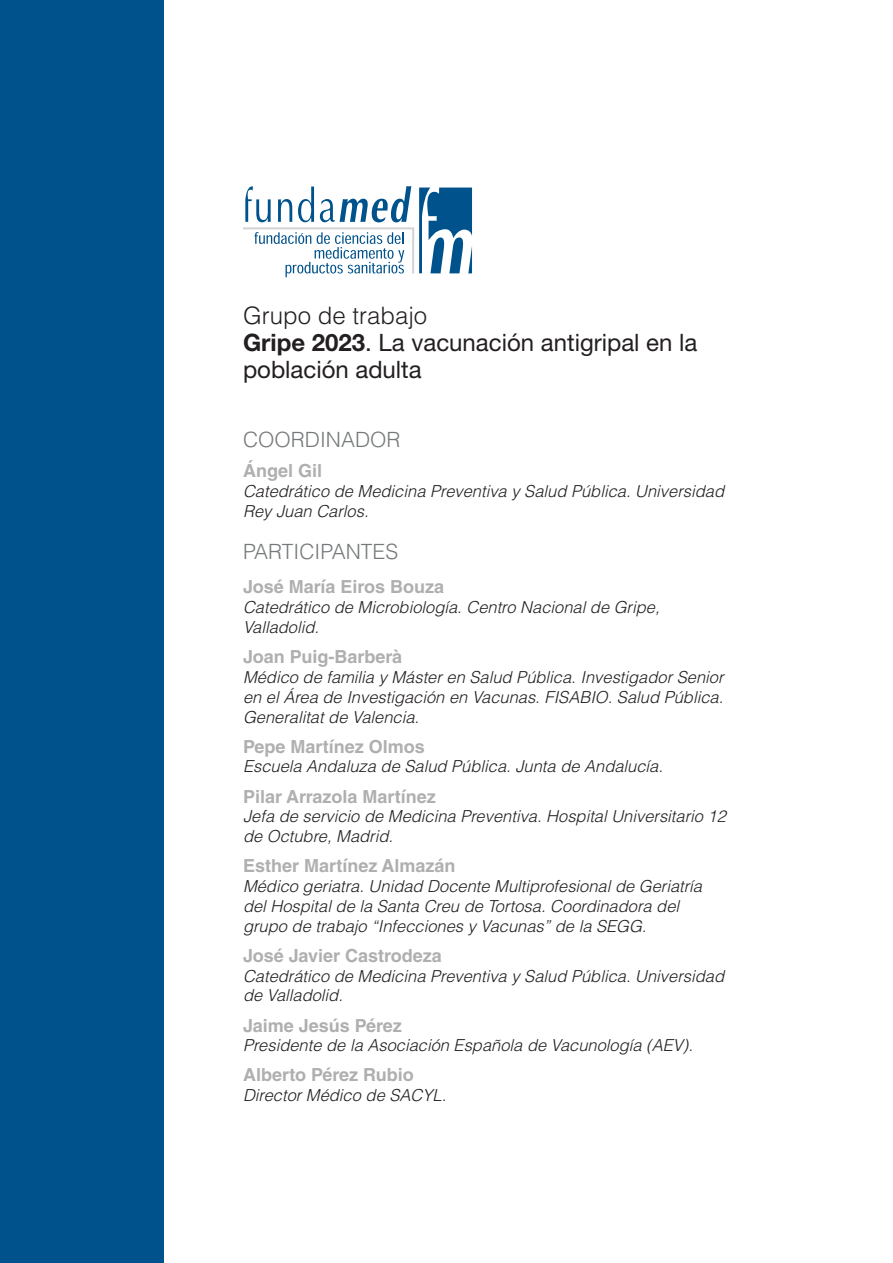
<style>
.page{position:relative;width:893px;height:1263px;background:#fff}
.page>*{position:absolute;margin:0;border:0;box-sizing:border-box;transform-origin:0 0}
.Título_del_doc_princ{font:24px/27px "Helvetica Neue LT Std";color:#231f20}
.Coordinación_doc_Fin{font:300 24px "Helvetica LT Std";color:#231f20}
.panel_de_expertos{font:300 21px "Helvetica LT Std";color:#76797b}
.Nombre{font:700 18px "Helvetica LT Std";color:#b0afaf}
.Cargo{font:italic 300 16.5px/19.8px "Helvetica LT Std";color:#231f20}
.s1{font-weight:700}
</style>
<div class="page">
<div style="left:0;top:0;width:164px;height:1263px;background:#00528c"></div>
<svg style="left:243px;top:186px;width:229px;height:91px"></svg>
<p class="Coordinación_doc_Fin" style="left:243px;top:300px;width:186px">Grupo de trabajo</p>
<p class="Título_del_doc_princ" style="left:243px;top:328px;width:456px"><span class="s1">Gripe 2023</span>. La vacunación antigripal en la población adulta</p>
<p class="panel_de_expertos" style="left:243px;top:427px;width:159px">COORDINADOR</p>
<p class="Nombre" style="left:243px;top:460px;width:81px">Ángel Gil</p>
<p class="Cargo" style="left:243px;top:481px;width:483px">Catedrático de Medicina Preventiva y Salud Pública. Universidad<br>Rey Juan Carlos.</p>
<p class="panel_de_expertos" style="left:243px;top:538px;width:157px">PARTICIPANTES</p>
<p class="Nombre" style="left:243px;top:576px;width:203px">José María Eiros Bouza</p>
<p class="Cargo" style="left:243px;top:597px;width:418px">Catedrático de Microbiología. Centro Nacional de Gripe,<br>Valladolid.</p>
<p class="Nombre" style="left:243px;top:646px;width:161px">Joan Puig-Barberà</p>
<p class="Cargo" style="left:243px;top:667px;width:482px;text-align:justify">Médico de familia y Máster en Salud Pública. Investigador Senior en el Área de Investigación en Vacunas. FISABIO. Salud Pública.<br>Generalitat de Valencia.</p>
<p class="Nombre" style="left:243px;top:735px;width:183px">Pepe Martínez Olmos</p>
<p class="Cargo" style="left:243px;top:757px;width:422px">Escuela Andaluza de Salud Pública. Junta de Andalucía.</p>
<p class="Nombre" style="left:243px;top:785px;width:194px">Pilar Arrazola Martínez</p>
<p class="Cargo" style="left:243px;top:807px;width:484px">Jefa de servicio de Medicina Preventiva. Hospital Universitario 12 de Octubre, Madrid.</p>
<p class="Nombre" style="left:243px;top:855px;width:214px">Esther Martínez Almazán</p>
<p class="Cargo" style="left:243px;top:876px;width:461px">Médico geriatra. Unidad Docente Multiprofesional de Geriatría del Hospital de la Santa Creu de Tortosa. Coordinadora del grupo de trabajo “Infecciones y Vacunas” de la SEGG.</p>
<p class="Nombre" style="left:243px;top:944px;width:200px">José Javier Castrodeza</p>
<p class="Cargo" style="left:243px;top:966px;width:483px">Catedrático de Medicina Preventiva y Salud Pública. Universidad de Valladolid.</p>
<p class="Nombre" style="left:243px;top:1014px;width:160px">Jaime Jesús Pérez</p>
<p class="Cargo" style="left:243px;top:1035px;width:451px">Presidente de la Asociación Española de Vacunología (AEV).</p>
<p class="Nombre" style="left:243px;top:1064px;width:172px">Alberto Pérez Rubio</p>
<p class="Cargo" style="left:243px;top:1085px;width:205px">Director Médico de SACYL.</p>
</div>
